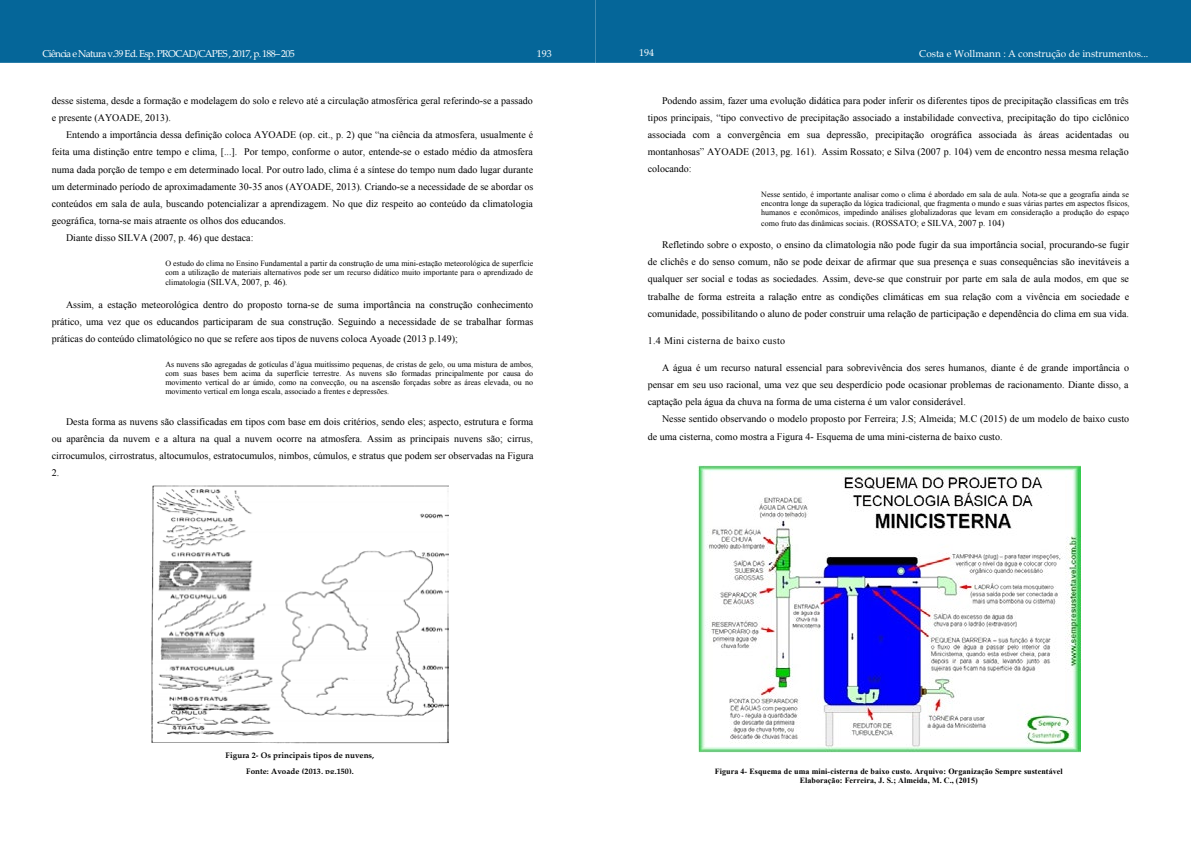
<style>
.page{position:relative;width:1191px;height:842px;background:#fff}
.page>*{position:absolute;margin:0;border:0;box-sizing:border-box;transform-origin:0 0}
.t1{font:10px/17.1px "Times New Roman";color:#000;text-align:justify}
.t2{font:10px "Palatino Linotype";letter-spacing:-.07em;color:#fff}
.t3{font:10px "Palatino Linotype";color:#fff}
.t4{font:10px "Times New Roman";letter-spacing:.03em;color:#000}
.t5{font:9px "Times New Roman";color:#000}
.t6{font:8px/9.2px "Times New Roman";color:#000;text-align:justify}
.t7{font:700 8px/9.2px "Times New Roman";letter-spacing:.01em;color:#000;text-align:center}
.t8{font:700 8px/16.1px "Palatino Linotype";letter-spacing:.01em;color:#000;text-align:center}
.s1{font-size:8px}
.s2{font-size:10px}
.s3{font-size:9px}
</style>
<div class="page">
<div style="left:595px;top:0;width:596px;height:63px;background:#056699;border:1px solid #056699"></div>
<div style="left:0;top:0;width:595px;height:63px;background:#056699;border:1px solid #056699"></div>
<img style="left:152px;top:485px;width:296px;height:258px">
<img style="left:697px;top:465px;width:383px;height:288px">
<p class="t2" style="left:43px;top:46px;width:254px">Ciência e Natura v.39 Ed. Esp. PROCAD/CAPES , 2017, p. 188– 205</p>
<p class="t3" style="left:537px;top:46px;width:16px">193</p>
<p class="t3" style="left:639px;top:45px;width:16px">194</p>
<p class="t3" style="left:919px;top:46px;width:231px">Costa e Wollmann : A construção de instrumentos...</p>
<p class="t1" style="left:52px;top:92px;width:482px">desse sistema, desde a formação e modelagem do solo e relevo até a circulação atmosférica geral referindo-se a passado e presente (AYOADE, 2013).</p>
<p class="t1" style="left:66px;top:126px;width:468px">Entendo a importância dessa definição coloca AYOADE (op. cit., p. 2) que “na ciência da atmosfera, usualmente é</p>
<p class="t1" style="left:52px;top:144px;width:482px">feita uma distinção entre tempo e clima, [...]. Por tempo, conforme o autor, entende-se o estado médio da atmosfera</p>
<p class="t1" style="left:52px;top:161px;width:483px">numa dada porção de tempo e em determinado local. Por outro lado, clima é a síntese do tempo num dado lugar durante</p>
<p class="t1" style="left:52px;top:178px;width:483px">um determinado período de aproximadamente 30-35 anos (AYOADE, 2013). Criando-se a necessidade de se abordar os</p>
<p class="t1" style="left:52px;top:195px;width:482px">conteúdos em sala de aula, buscando potencializar a aprendizagem. No que diz respeito ao conteúdo da climatologia</p>
<p class="t1" style="left:52px;top:212px;width:235px">geográfica, torna-se mais atraente os olhos dos educandos.</p>
<p class="t1" style="left:66px;top:229px;width:189px">Diante disso SILVA (2007, p. 46) que destaca:</p>
<p class="t6" style="left:165px;top:259px;width:369px">O estudo do clima no Ensino Fundamental a partir da construção de uma mini-estação meteorológica de superfície com a utilização de materiais alternativos pode ser um recurso didático muito importante para o aprendizado de</p>
<p class="t5" style="left:165px;top:277px;width:124px"><span class="s1">climatologia</span> (SILVA, 2007, p. 46).</p>
<p class="t1" style="left:52px;top:296px;width:483px;text-indent:14px">Assim, a estação meteorológica dentro do proposto torna-se de suma importância na construção conhecimento prático, uma vez que os educandos participaram de sua construção. Seguindo a necessidade de se trabalhar formas práticas do conteúdo climatológico no que se refere aos tipos de nuvens coloca Ayoade (2013 p.149);</p>
<p class="t6" style="left:165px;top:359px;width:369px">As nuvens são agregadas de gotículas d’água muitíssimo pequenas, de cristas de gelo, ou uma mistura de ambos, com suas bases bem acima da superfície terrestre. As nuvens são formadas principalmente por causa do movimento vertical do ar úmido, como na convecção, ou na ascensão forçadas sobre as áreas elevada, ou no movimento vertical em longa escala, associado a frentes e depressões.</p>
<p class="t1" style="left:52px;top:413px;width:483px;text-indent:14px">Desta forma as nuvens são classificadas em tipos com base em dois critérios, sendo eles; aspecto, estrutura e forma ou aparência da nuvem e a altura na qual a nuvem ocorre na atmosfera. Assim as principais nuvens são; cirrus, cirrocumulos, cirrostratus, altocumulos, estratocumulos, nimbos, cúmulos, e stratus que podem ser observadas na Figura 2.</p>
<p class="t1" style="left:648px;top:92px;width:483px;text-indent:14px">Podendo assim, fazer uma evolução didática para poder inferir os diferentes tipos de precipitação classificas em três tipos principais, “tipo convectivo de precipitação associado a instabilidade convectiva, precipitação do tipo ciclônico associada com a convergência em sua depressão, precipitação orográfica associada às áreas acidentadas ou montanhosas” AYOADE (2013, pg. 161). Assim Rossato; e Silva (2007 p. 104) vem de encontro nessa mesma relação colocando:</p>
<p class="t6" style="left:761px;top:190px;width:370px">Nesse sentido, é importante analisar como o clima é abordado em sala de aula. Nota-se que a geografia ainda se encontra longe da superação da lógica tradicional, que fragmenta o mundo e suas várias partes em aspectos físicos, humanos e econômicos, impedindo análises globalizadoras que levam em consideração a produção do espaço</p>
<p class="t6" style="left:761px;top:219px;width:245px">como fruto das dinâmicas sociais<span class="s2">.</span> <span class="s3">(ROSSATO; e SILVA, 2007 p. 104)</span></p>
<p class="t1" style="left:648px;top:236px;width:483px;text-indent:14px">Refletindo sobre o exposto, o ensino da climatologia não pode fugir da sua importância social, procurando-se fugir de clichês e do senso comum, não se pode deixar de afirmar que sua presença e suas consequências são inevitáveis a qualquer ser social e todas as sociedades. Assim, deve-se que construir por parte em sala de aula modos, em que se trabalhe de forma estreita a ralação entre as condições climáticas em sua relação com a vivência em sociedade e comunidade, possibilitando o aluno de poder construir uma relação de participação e dependência do clima em sua vida.</p>
<p class="t4" style="left:648px;top:335px;width:139px">1.4 Mini cisterna de baixo custo</p>
<p class="t1" style="left:648px;top:359px;width:482px;text-indent:14px">A água é um recurso natural essencial para sobrevivência dos seres humanos, diante é de grande importância o pensar em seu uso racional, uma vez que seu desperdício pode ocasionar problemas de racionamento. Diante disso, a captação pela água da chuva na forma de uma cisterna é um valor considerável.</p>
<p class="t1" style="left:648px;top:411px;width:483px;text-indent:14px">Nesse sentido observando o modelo proposto por Ferreira; J.S; Almeida; M.C (2015) de um modelo de baixo custo de uma cisterna, como mostra a Figura 4- Esquema de uma mini-cisterna de baixo custo.</p>
<p class="t8" style="left:225px;top:748px;width:150px">Figura 2- Os principais tipos de nuvens,<br>Fonte: Ayoade (2013, pg.150).</p>
<p class="t7" style="left:715px;top:766px;width:349px">Figura 4- Esquema de uma mini-cisterna de baixo custo. Arquivo: Organização Sempre sustentável<br>Elaboração: Ferreira, J. S.; Almeida, M. C., (2015)</p>
</div>
